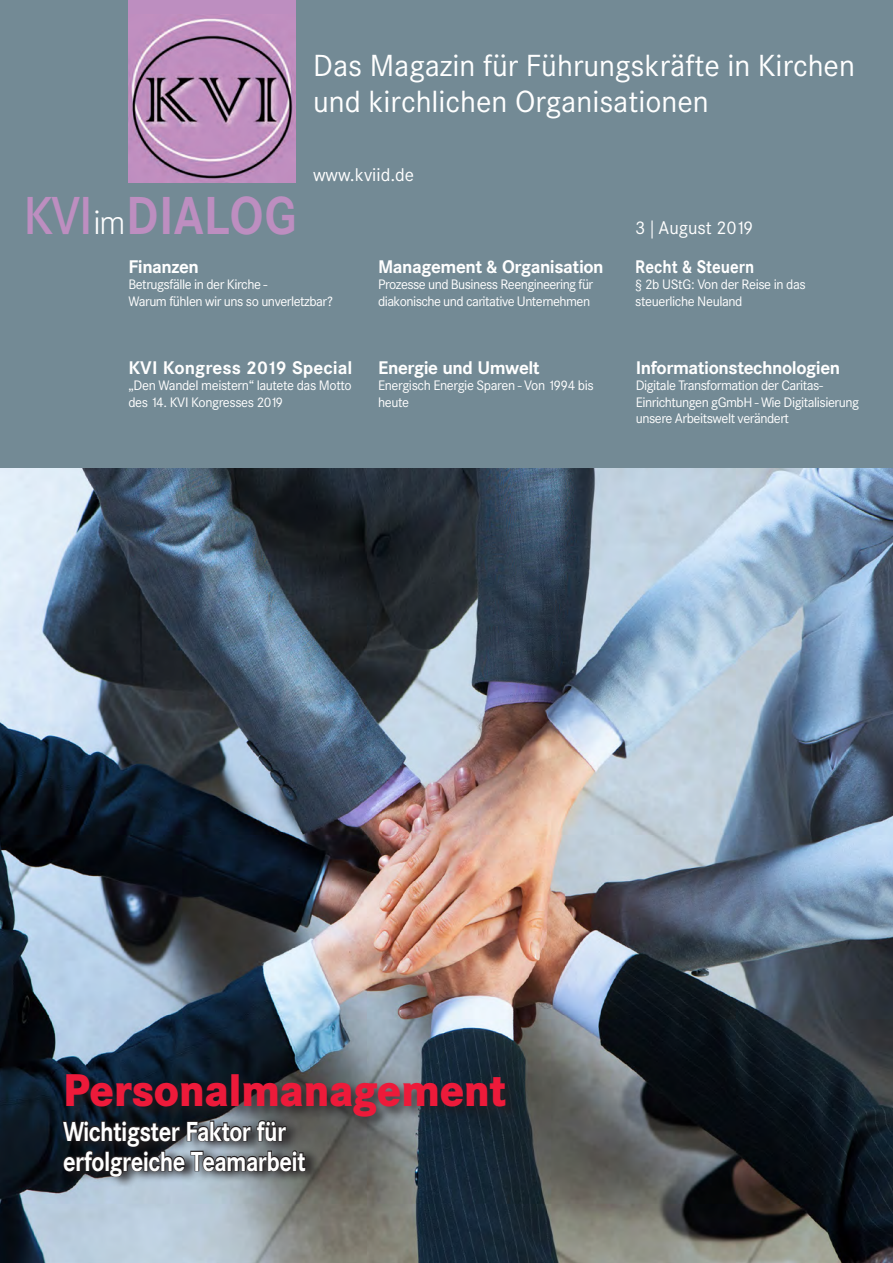
<style>
.page{position:relative;width:893px;height:1263px;background:#fff}
.page>*{position:absolute;margin:0;border:0;box-sizing:border-box;transform-origin:0 0}
.t1{font:700 52.5px "Corporate SBQ";letter-spacing:.005em;color:#bd8ec0;scale:.9 1}
.t2{font:800 45px "Corporate SBQ";color:#ed1a3a;scale:.9 1}
.t3{font:30px/36px "Corporate SBQ";color:#fff}
.t4{font:700 27px/30px "Corporate SBQ";letter-spacing:-.025em;color:#fff;scale:.85 1}
.t5{font:700 18px "Corporate SBQ";letter-spacing:-.025em;color:#fff}
.t6{font:18px "Corporate SBQ";color:#fff}
.t7{font:700 18px "Corporate SBQ";color:#fff}
.t8{font:700 18px "Corporate SBQ";color:#fff;scale:.88 1}
.t9{font:13.5px/16.5px "Corporate SBQ";letter-spacing:-.035em;color:#fff}
.s1{font-weight:500}
.s2{font-weight:300;font-size:33px;color:#fff}
</style>
<div class="page">
<div style="left:1px;top:0;width:892px;height:1263px;background:#738a95"></div>
<img style="left:0;top:468px;width:893px;height:795px">
<div style="left:128px;top:0;width:168px;height:182px;background:#bd8ec0"></div>
<img style="left:128px;top:18px;width:165px;height:163px">
<svg style="left:63px;top:1115px;width:259px;height:73px"></svg>
<svg style="left:62px;top:1119px;width:245px;height:144px;background:#869199"></svg>
<div style="left:64px;top:1071px;width:456px;height:60px;background:#231f20;opacity:.75"></div>
<h3 class="t3" style="left:313px;top:48px;width:543px">Das Magazin für Führungskräfte in Kirchen und kirchlichen Organisationen</h3>
<h1 class="t1" style="left:23px;top:184px;width:305px"><span class="s1">KVI</span><span class="s2">im</span>DIALOG</h1>
<h3 class="t6" style="left:313px;top:164px;width:103px">www.kviid.de</h3>
<h3 class="t5" style="left:128px;top:255px;width:72px">Finanzen</h3>
<p class="t9" style="left:128px;top:276px;width:206px">Betrugsfälle in der Kirche -<br>Warum fühlen wir uns so unverletzbar?</p>
<h3 class="t7" style="left:128px;top:357px;width:226px">KVI Kongress 2019 Special</h3>
<p class="t9" style="left:128px;top:378px;width:225px">„Den Wandel meistern“ lautete das Motto des 14. KVI Kongresses 2019</p>
<h3 class="t5" style="left:378px;top:255px;width:227px">Management &amp; Organisation</h3>
<p class="t9" style="left:378px;top:276px;width:217px">Prozesse und Business Reengineering für diakonische und caritative Unternehmen</p>
<h3 class="t5" style="left:378px;top:357px;width:163px">Energie und Umwelt</h3>
<p class="t9" style="left:378px;top:378px;width:217px">Energisch Energie Sparen - Von 1994 bis heute</p>
<h3 class="t6" style="left:635px;top:217px;width:120px">3 | August 2019</h3>
<h3 class="t8" style="left:635px;top:255px;width:137px">Recht &amp; Steuern</h3>
<p class="t9" style="left:635px;top:276px;width:172px">§ 2b UStG: Von der Reise in das steuerliche Neuland</p>
<h3 class="t5" style="left:636px;top:357px;width:206px">Informationstechnologien</h3>
<p class="t9" style="left:636px;top:377px;width:225px">Digitale Transformation der Caritas-<br>Einrichtungen gGmbH - Wie Digitalisierung unsere Arbeitswelt verändert</p>
<h2 class="t2" style="left:63px;top:1061px;width:494px">Personalmanagement</h2>
<h3 class="t4" style="left:63px;top:1116px;width:287px">Wichtigster Faktor für erfolgreiche Teamarbeit</h3>
</div>
